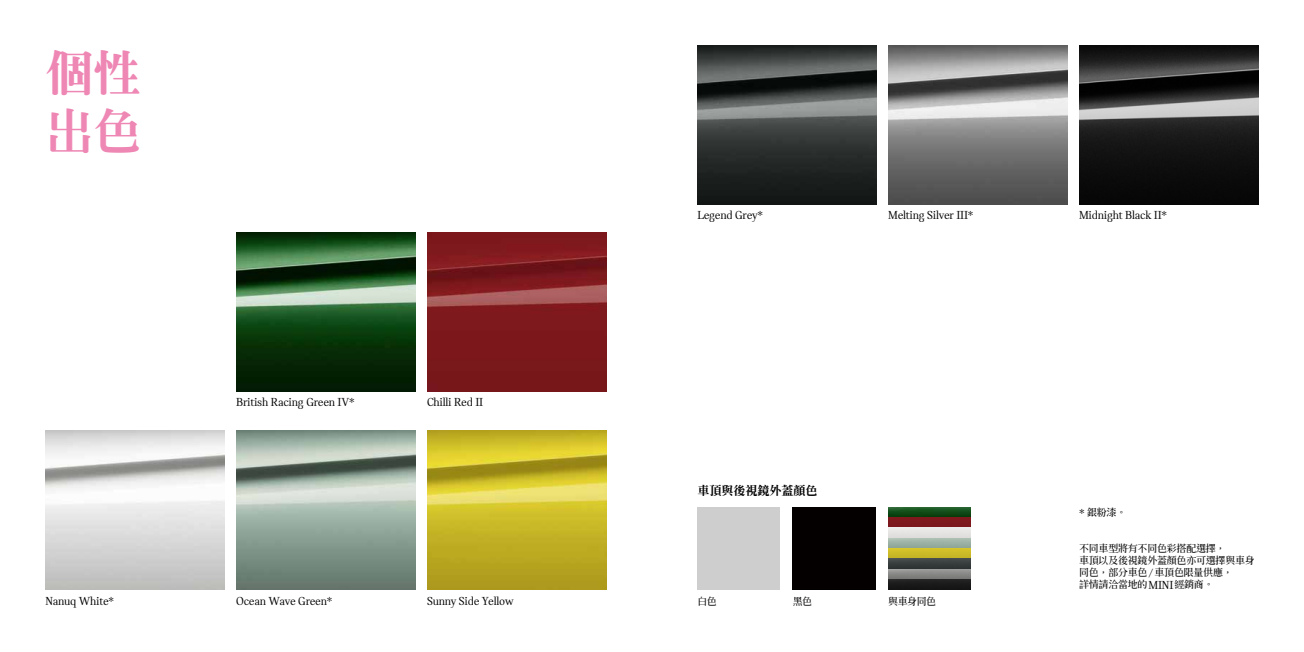
<style>
.page{position:relative;width:1304px;height:652px;background:#fff}
.page>*{position:absolute;margin:0;border:0;box-sizing:border-box;transform-origin:0 0}
.t1{font:800 48px/57.6px "AR Std Song B5";color:#ee87b4}
.t2{font:12px "MINI Serif";letter-spacing:-.02em;color:#000}
.t3{font:800 12px "AR Std Song B5";color:#000}
.t4{font:700 10px/12px "AR Std Song B5";letter-spacing:-.025em;color:#000}
.s1{font-family:"MINI Serif";font-weight:400;font-size:12px}
</style>
<div class="page">
<img style="left:427px;top:232px;width:180px;height:159px">
<img style="left:1079px;top:45px;width:180px;height:159px">
<img style="left:427px;top:431px;width:180px;height:159px">
<img style="left:697px;top:45px;width:180px;height:159px">
<img style="left:888px;top:45px;width:180px;height:159px">
<img style="left:236px;top:431px;width:180px;height:159px">
<img style="left:236px;top:232px;width:180px;height:159px">
<div style="left:793px;top:507px;width:82px;height:83px;background:#040000"></div>
<img style="left:888px;top:507px;width:82px;height:83px">
<h1 class="t1" style="left:45px;top:44px;width:97px">個性出色</h1>
<p class="t2" style="left:45px;top:594px;width:70px">Nanuq White*</p>
<p class="t2" style="left:236px;top:396px;width:120px">British Racing Green IV*</p>
<p class="t2" style="left:427px;top:396px;width:58px">Chilli Red II</p>
<p class="t2" style="left:236px;top:594px;width:98px">Ocean Wave Green*</p>
<p class="t2" style="left:427px;top:594px;width:88px">Sunny Side Yellow</p>
<p class="t2" style="left:697px;top:208px;width:67px">Legend Grey*</p>
<p class="t2" style="left:888px;top:208px;width:87px">Melting Silver III*</p>
<p class="t3" style="left:697px;top:484px;width:121px">車頂與後視鏡外蓋顏色</p>
<p class="t4" style="left:697px;top:596px;width:21px">白色</p>
<p class="t4" style="left:793px;top:596px;width:21px">黑色</p>
<p class="t4" style="left:888px;top:596px;width:49px">與車身同色</p>
<p class="t2" style="left:1079px;top:208px;width:89px">Midnight Black II*</p>
<p class="t4" style="left:1079px;top:506px;width:49px"><span class="s1">*</span> 銀粉漆。</p>
<p class="t4" style="left:1079px;top:543px;width:177px">不同車型將有不同色彩搭配選擇，<br>車頂以及後視鏡外蓋顏色亦可選擇與車身同色，部分車色<span class="s1">/</span>車頂色限量供應，<br>詳情請洽當地的<span class="s1">MINI</span>經銷商。</p>
</div>
